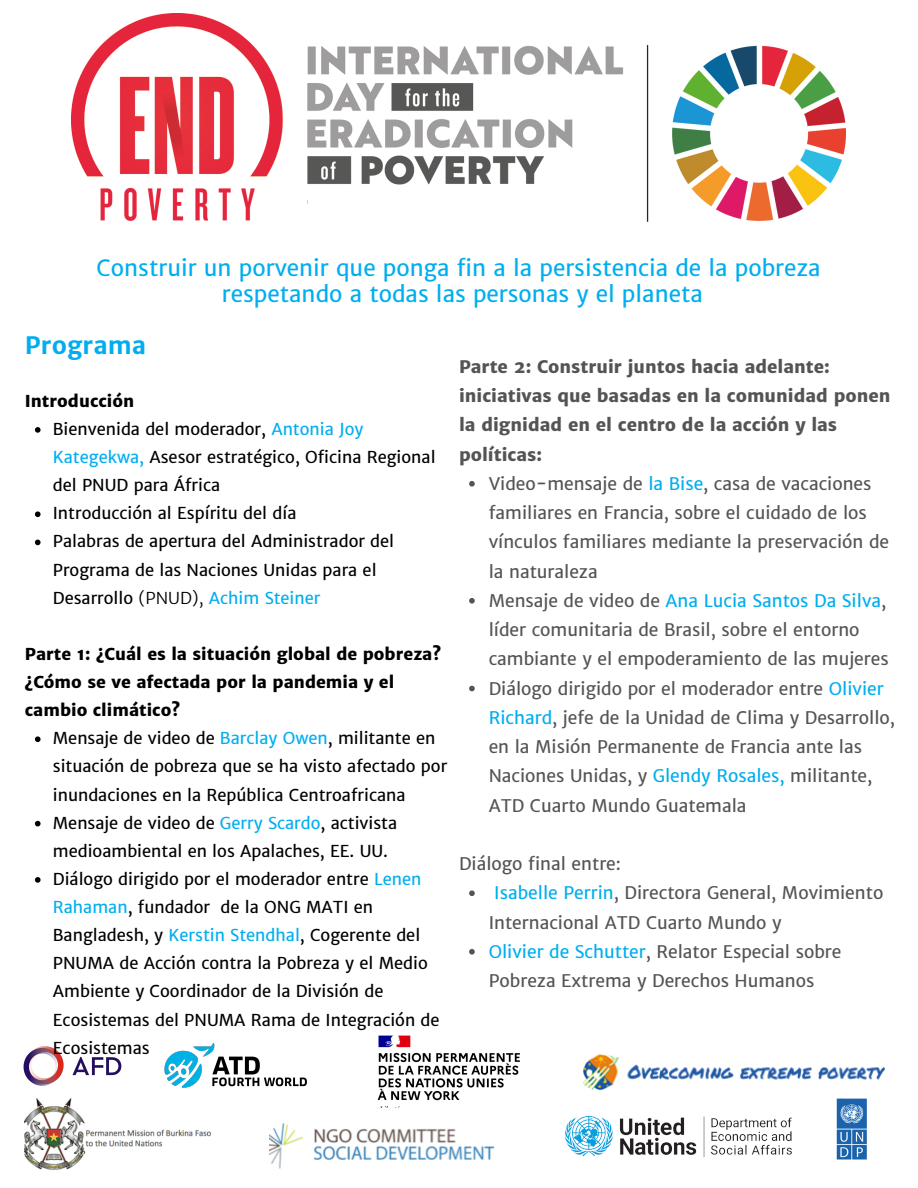
<style>
.page{position:relative;width:918px;height:1188px;background:#fff}
.page>*{position:absolute;margin:0;border:0;box-sizing:border-box;transform-origin:0 0}
.t1{font:700 24.15px "Merriweather Sans";color:#00aeef}
.t2{font:22.5px "Merriweather Sans";color:#00aeef}
.t3{font:17.4px/29.2px "Merriweather Sans";color:#545454}
.t4{font:800 17.4px/29.2px "Merriweather Sans";color:#545454}
.t5{font:16.5px/28.2px "Merriweather Sans";color:#000}
.t6{font:800 16.5px/28.2px "Merriweather Sans";color:#000}
.s1{color:#00aeef}
.s2{font-weight:300}
</style>
<div class="page">
<img style="left:269px;top:1123px;width:226px;height:46px">
<img style="left:25px;top:1098px;width:187px;height:72px">
<img style="left:23px;top:1046px;width:99px;height:40px">
<img style="left:164px;top:1043px;width:143px;height:45px">
<img style="left:584px;top:1054px;width:300px;height:37px">
<img style="left:565px;top:1115px;width:227px;height:42px">
<img style="left:836px;top:1099px;width:30px;height:60px">
<img style="left:72px;top:14px;width:774px;height:208px">
<img style="left:377px;top:1035px;width:143px;height:72px">
<div style="left:308px;top:196px;width:276px;height:32px;background:#fff"></div>
<svg style="left:35px;top:427px;width:6px;height:6px"></svg>
<svg style="left:35px;top:511px;width:6px;height:6px"></svg>
<svg style="left:35px;top:540px;width:6px;height:5px"></svg>
<svg style="left:35px;top:736px;width:6px;height:6px"></svg>
<svg style="left:35px;top:821px;width:6px;height:5px"></svg>
<svg style="left:35px;top:877px;width:6px;height:6px"></svg>
<svg style="left:469px;top:481px;width:6px;height:6px"></svg>
<svg style="left:469px;top:598px;width:6px;height:6px"></svg>
<svg style="left:469px;top:686px;width:6px;height:5px"></svg>
<svg style="left:469px;top:890px;width:6px;height:6px"></svg>
<svg style="left:469px;top:949px;width:6px;height:6px"></svg>
<p class="t2" style="left:97px;top:254px;width:726px">Construir un porvenir que ponga fin a la persistencia de la pobreza</p>
<p class="t2" style="left:222px;top:280px;width:482px">respetando a todas las personas y el planeta</p>
<p class="t1" style="left:25px;top:330px;width:123px">Programa</p>
<p class="t4" style="left:459px;top:352px;width:433px">Parte 2: Construir juntos hacia adelante: iniciativas que basadas en la comunidad ponen la dignidad en el centro de la acción y las políticas:</p>
<p class="t6" style="left:25px;top:387px;width:111px">Introducción</p>
<p class="t5" style="left:53px;top:415px;width:384px">Bienvenida del moderador, <span class="s1">Antonia Joy<br>Kategekwa,</span> Asesor estratégico, Oficina Regional del PNUD para África</p>
<p class="t5" style="left:53px;top:499px;width:245px">Introducción al Espíritu del día</p>
<p class="t5" style="left:53px;top:527px;width:343px">Palabras de apertura del Administrador del<br>Programa de las Naciones Unidas para el<br>Desarrollo <span class="s2">(PNUD),</span> <span class="s1">Achim Steiner</span></p>
<p class="t3" style="left:489px;top:469px;width:402px">Video-mensaje de <span class="s1">la Bise</span>, casa de vacaciones familiares en Francia, sobre el cuidado de los vínculos familiares mediante la preservación de la naturaleza</p>
<p class="t3" style="left:489px;top:586px;width:401px">Mensaje de video de <span class="s1">Ana Lucia Santos Da Silva</span>, líder comunitaria de Brasil, sobre el entorno cambiante y el empoderamiento de las mujeres</p>
<p class="t3" style="left:489px;top:674px;width:408px">Diálogo dirigido por el moderador entre <span class="s1">Olivier Richard</span>, jefe de la Unidad de Clima y Desarrollo, en la Misión Permanente de Francia ante las Naciones Unidas, y <span class="s1">Glendy Rosales,</span> militante, ATD Cuarto Mundo Guatemala</p>
<p class="t6" style="left:25px;top:640px;width:418px">Parte 1: ¿Cuál es la situación global de pobreza? ¿Cómo se ve afectada por la pandemia y el cambio climático?</p>
<p class="t5" style="left:53px;top:724px;width:396px">Mensaje de video de <span class="s1">Barclay Owen</span>, militante en situación de pobreza que se ha visto afectado por inundaciones en la República Centroafricana</p>
<p class="t5" style="left:53px;top:809px;width:346px">Mensaje de video de <span class="s1">Gerry Scardo</span>, activista medioambiental en los Apalaches, EE. UU.</p>
<p class="t5" style="left:53px;top:865px;width:388px">Diálogo dirigido por el moderador entre <span class="s1">Lenen Rahaman</span>, fundador de la ONG MATI en Bangladesh, y <span class="s1">Kerstin Stendhal</span>, Cogerente del PNUMA de Acción contra la Pobreza y el Medio Ambiente y Coordinador de la División de Ecosistemas del PNUMA Rama de Integración de Ecosistemas</p>
<p class="t3" style="left:459px;top:849px;width:164px">Diálogo final entre:</p>
<p class="t3" style="left:489px;top:879px;width:396px;text-indent:6px"><span class="s1">Isabelle Perrin</span>, Directora General, Movimiento<br>Internacional ATD Cuarto Mundo y</p>
<p class="t3" style="left:489px;top:937px;width:354px"><span class="s1">Olivier de Schutter</span>, Relator Especial sobre<br>Pobreza Extrema y Derechos Humanos</p>
</div>
